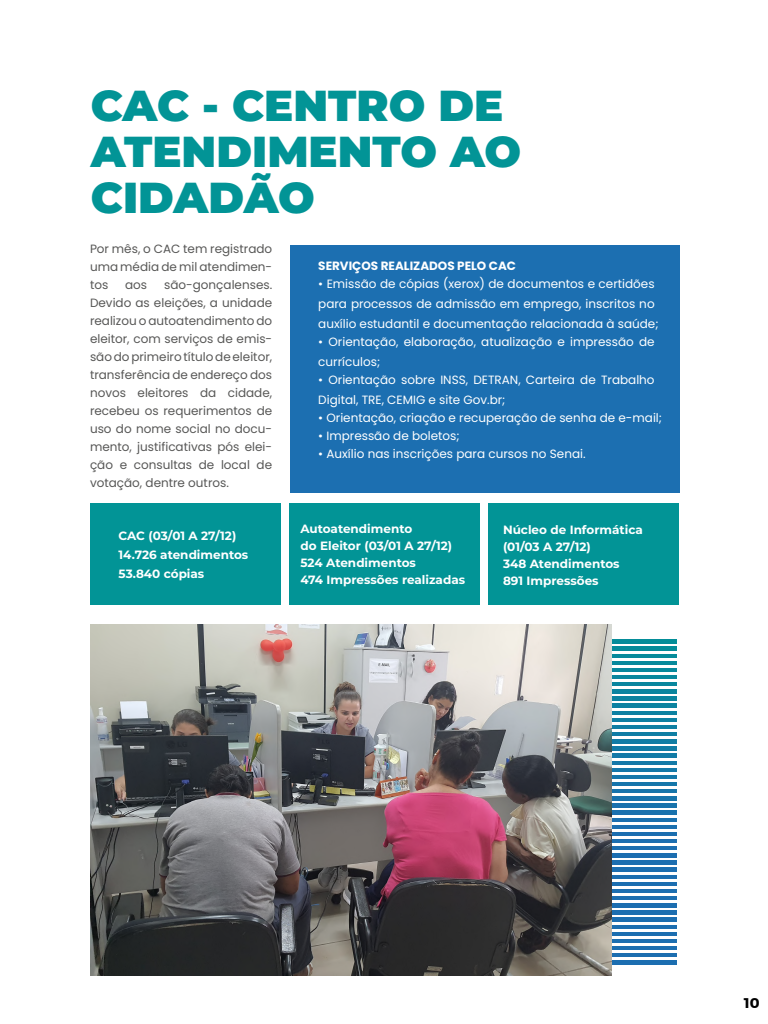
<style>
.page{position:relative;width:768px;height:1024px;background:#fff}
.page>*{position:absolute;margin:0;border:0;box-sizing:border-box;transform-origin:0 0}
.t1{font:900 43.3px/45.9px "Montserrat";color:#029496}
.t2{font:700 14px "Montserrat";color:#000}
.t3{font:12px/20px "Poppins";color:#fff}
.t4{font:12px/18px "Poppins";color:#575756;text-align:justify}
.t5{font:700 12px/17px "Montserrat";color:#fff}
.t6{font:700 12px "Poppins";color:#fff}
</style>
<div class="page">
<hr style="left:583px;top:640px;width:94px;height:3px;background:#048d99">
<hr style="left:583px;top:647px;width:94px;height:3px;background:#058b9a">
<hr style="left:583px;top:654px;width:94px;height:3px;background:#068a9b">
<hr style="left:583px;top:661px;width:94px;height:4px;background:#07899c">
<hr style="left:583px;top:668px;width:94px;height:4px;background:#08889c">
<hr style="left:583px;top:675px;width:94px;height:4px;background:#09879d">
<hr style="left:583px;top:683px;width:94px;height:3px;background:#0a869e">
<hr style="left:583px;top:690px;width:94px;height:3px;background:#0b849f">
<hr style="left:583px;top:697px;width:94px;height:3px;background:#0b83a0">
<hr style="left:583px;top:704px;width:94px;height:3px;background:#0c82a1">
<hr style="left:583px;top:711px;width:94px;height:4px;background:#0d81a2">
<hr style="left:583px;top:718px;width:94px;height:4px;background:#0e80a3">
<hr style="left:583px;top:725px;width:94px;height:4px;background:#0f7fa4">
<hr style="left:583px;top:732px;width:94px;height:4px;background:#107ea4">
<hr style="left:583px;top:740px;width:94px;height:3px;background:#117ca5">
<hr style="left:583px;top:747px;width:94px;height:3px;background:#127ba6">
<hr style="left:583px;top:754px;width:94px;height:3px;background:#137aa7">
<hr style="left:583px;top:761px;width:94px;height:3px;background:#1379a8">
<hr style="left:583px;top:768px;width:94px;height:4px;background:#1478a9">
<hr style="left:583px;top:775px;width:94px;height:4px;background:#1577a9">
<hr style="left:583px;top:782px;width:94px;height:4px;background:#1675aa">
<hr style="left:583px;top:790px;width:94px;height:3px;background:#1774ab">
<hr style="left:583px;top:797px;width:94px;height:3px;background:#1873ac">
<hr style="left:583px;top:804px;width:94px;height:3px;background:#1972ad">
<hr style="left:583px;top:811px;width:94px;height:3px;background:#1a71ae">
<hr style="left:583px;top:818px;width:94px;height:3px;background:#1b70af">
<hr style="left:583px;top:825px;width:94px;height:4px;background:#1b6faf">
<hr style="left:583px;top:832px;width:94px;height:4px;background:#1c6eb0">
<hr style="left:583px;top:839px;width:94px;height:4px;background:#1c6eb0">
<hr style="left:583px;top:847px;width:94px;height:3px;background:#1c6eb0">
<hr style="left:583px;top:854px;width:94px;height:3px;background:#1c6eb0">
<hr style="left:583px;top:861px;width:94px;height:3px;background:#1c6eb0">
<hr style="left:583px;top:868px;width:94px;height:3px;background:#1c6eb0">
<hr style="left:583px;top:875px;width:94px;height:3px;background:#1c6eb0">
<hr style="left:583px;top:882px;width:94px;height:4px;background:#1c6eb0">
<hr style="left:583px;top:889px;width:94px;height:4px;background:#1c6eb0">
<hr style="left:583px;top:896px;width:94px;height:4px;background:#1c6eb0">
<hr style="left:583px;top:904px;width:94px;height:3px;background:#1c6eb0">
<hr style="left:583px;top:911px;width:94px;height:3px;background:#1c6eb0">
<hr style="left:583px;top:918px;width:94px;height:3px;background:#1c6eb0">
<hr style="left:583px;top:925px;width:94px;height:3px;background:#1c6eb0">
<hr style="left:583px;top:932px;width:94px;height:4px;background:#1c6eb0">
<hr style="left:583px;top:939px;width:94px;height:4px;background:#1c6eb0">
<hr style="left:583px;top:946px;width:94px;height:4px;background:#1c6eb0">
<hr style="left:583px;top:954px;width:94px;height:3px;background:#1c6eb0">
<hr style="left:583px;top:961px;width:94px;height:3px;background:#1c6eb0">
<div style="left:290px;top:245px;width:389px;height:248px;background:#1c6fb1"></div>
<div style="left:90px;top:503px;width:190px;height:102px;background:#029496"></div>
<div style="left:290px;top:503px;width:190px;height:102px;background:#029496"></div>
<div style="left:489px;top:503px;width:190px;height:102px;background:#029496"></div>
<img style="left:90px;top:624px;width:521px;height:352px">
<h1 class="t1" style="left:91px;top:80px;width:432px">CAC - CENTRO DE<br>ATENDIMENTO AO<br>CIDADÃO</h1>
<p class="t4" style="left:90px;top:240px;width:184px">Por mês, o CAC tem registrado uma média de mil atendimen&shy;tos</p>
<p class="t6" style="left:318px;top:259px;width:199px">SERVIÇOS REALIZADOS PELO CAC</p>
<p class="t3" style="left:318px;top:274px;width:342px">• Emissão de cópias (xerox) de documentos e certidões para processos de admissão em emprego, inscritos no auxílio estudantil e documentação relacionada à saúde;</p>
<p class="t3" style="left:318px;top:332px;width:338px">• Orientação, elaboração, atualização e impressão de currículos;</p>
<p class="t3" style="left:318px;top:370px;width:338px">• Orientação sobre INSS, DETRAN, Carteira de Trabalho<br>Digital, TRE, CEMIG e site Gov.br;</p>
<p class="t3" style="left:318px;top:408px;width:345px">• Orientação, criação e recuperação de senha de e-mail;</p>
<p class="t3" style="left:318px;top:426px;width:143px">• Impressão de boletos;</p>
<p class="t3" style="left:318px;top:444px;width:269px">• Auxílio nas inscrições para cursos no Senai.</p>
<p class="t4" style="left:90px;top:276px;width:184px;text-indent:74px">são-gonçalenses.<br>Devido as eleições, a unidade realizou o autoatendimento do eleitor, com serviços de emis&shy;são do primeiro título de eleitor, transferência de endereço dos novos eleitores da cidade, recebeu os requerimentos de uso do nome social no docu&shy;mento, justificativas pós elei&shy;ção e consultas de local de votação, dentre outros.</p>
<p class="t4" style="left:125px;top:276px;width:24px">aos</p>
<p class="t5" style="left:119px;top:526px;width:131px;line-height:18.8px">CAC (03/01 A 27/12)<br>14.726 atendimentos<br>53.840 cópias</p>
<p class="t5" style="left:301px;top:520px;width:166px">Autoatendimento<br>do Eleitor (03/01 A 27/12)<br>524 Atendimentos<br>474 Impressões realizadas</p>
<p class="t5" style="left:503px;top:521px;width:141px">Núcleo de Informática (01/03 A 27/12)<br>348 Atendimentos<br>891 Impressões</p>
<p class="t2" style="left:744px;top:992px;width:17px">10</p>
</div>
